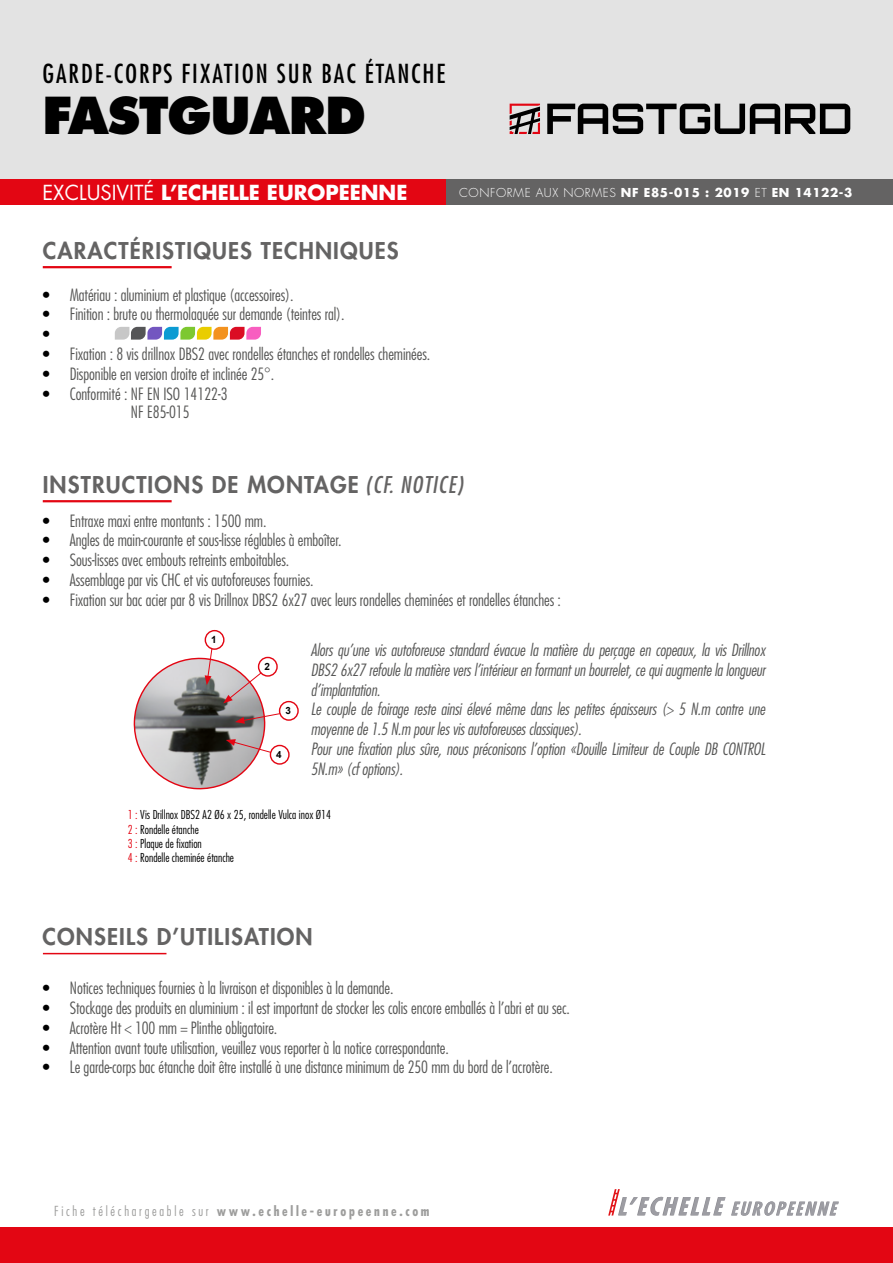
<style>
.page{position:relative;width:893px;height:1263px;background:#fff}
.page>*{position:absolute;margin:0;border:0;box-sizing:border-box;transform-origin:0 0}
.t1{font:800 49.5px "Futura Std";letter-spacing:-.025em;color:#000}
.t2{font:condensed 25.5px "Futura Std";letter-spacing:.075em;color:#000}
.t3{font:800 22.5px "Futura Std";letter-spacing:.05em;color:#646363}
.t4{font:700 20.1px "Futura Std";color:#fff}
.t5{font:300 condensed 16.5px/19.8px "Futura Std";letter-spacing:-.005em;color:#575756}
.t6{font:italic 300 condensed 16.5px/19.8px "Futura Std";letter-spacing:-.01em;color:#575756}
.t7{font:700 condensed 13.5px "Futura Std";letter-spacing:.2em;color:#9d9d9c}
.t8{font:300 condensed 12px/14.4px "Futura Std";color:#000}
.t9{font:700 12px "Futura Std";letter-spacing:.05em;color:#fff}
.t10{font:700 9.9px "Arial";color:#000}
.s1{font-weight:400}
.s2{font-weight:300}
.s3{color:#000}
.s4{font-weight:400;font-style:italic;font-stretch:condensed}
.s5{color:#e30613}
</style>
<div class="page">
<div style="left:0;top:0;width:893px;height:180px;background:#e3e3e3"></div>
<svg style="left:547px;top:104px;width:303px;height:30px"></svg>
<svg style="left:510px;top:104px;width:30px;height:30px"></svg>
<div style="left:0;top:179px;width:446px;height:26px;background:#e30613"></div>
<div style="left:446px;top:179px;width:447px;height:26px;background:#646363"></div>
<div style="left:0;top:1227px;width:893px;height:36px;background:#e30613"></div>
<svg style="left:608px;top:1189px;width:231px;height:27px"></svg>
<svg style="left:115px;top:327px;width:146px;height:13px"></svg>
<hr style="left:43px;top:953px;width:123px;height:1px;background:#e30613">
<svg style="left:280px;top:702px;width:18px;height:18px"></svg>
<div style="left:279px;top:701px;width:20px;height:20px;border:1px solid #e30613;border-radius:50%"></div>
<svg style="left:133px;top:635px;width:158px;height:155px"></svg>
<svg style="left:270px;top:745px;width:19px;height:19px"></svg>
<div style="left:270px;top:745px;width:20px;height:20px;border:1px solid #e30613;border-radius:50%"></div>
<svg style="left:205px;top:631px;width:19px;height:18px"></svg>
<div style="left:205px;top:630px;width:20px;height:20px;border:1px solid #e30613;border-radius:50%"></div>
<hr style="left:43px;top:266px;width:129px;height:2px;background:#e30613">
<hr style="left:43px;top:500px;width:129px;height:2px;background:#e30613">
<h2 class="t2" style="left:43px;top:58px;width:404px">GARDE-CORPS FIXATION SUR BAC ÉTANCHE</h2>
<h1 class="t1" style="left:43px;top:84px;width:325px">FASTGUARD</h1>
<p class="t4" style="left:43px;top:179px;width:366px"><span class="s1">EXCLUSIVITÉ</span> L’ECHELLE EUROPEENNE</p>
<p class="t9" style="left:459px;top:184px;width:395px"><span class="s2">CONFORME AUX NORMES</span> NF E85-015 : 2019 <span class="s2">ET</span> EN 14122-3</p>
<h3 class="t3" style="left:43px;top:236px;width:357px">CARACTÉRISTIQUES TECHNIQUES</h3>
<p class="t5" style="left:43px;top:284px;width:252px"><span class="s3">•</span> Matériau : aluminium et plastique (accessoires).</p>
<p class="t5" style="left:43px;top:304px;width:303px"><span class="s3">•</span> Finition : brute ou thermolaquée sur demande (teintes ral). <span class="s3">•</span></p>
<p class="t5" style="left:43px;top:344px;width:389px"><span class="s3">•</span> Fixation : 8 vis drillnox DBS2 avec rondelles étanches et rondelles cheminées.</p>
<p class="t5" style="left:43px;top:364px;width:233px"><span class="s3">•</span> Disponible en version droite et inclinée 25°.</p>
<p class="t5" style="left:131px;top:384px;width:98px;line-height:18px;text-indent:-88px"><span class="s3">•</span> Conformité : NF EN ISO 14122-3<br>NF E85-015</p>
<h3 class="t3" style="left:43px;top:470px;width:422px">INSTRUCTIONS DE MONTAGE <span class="s4">(CF. NOTICE)</span></h3>
<p class="t5" style="left:43px;top:511px;width:225px"><span class="s3">•</span> Entraxe maxi entre montants : 1500 mm.</p>
<p class="t5" style="left:43px;top:530px;width:300px"><span class="s3">•</span> Angles de main-courante et sous-lisse réglables à emboîter.</p>
<p class="t5" style="left:43px;top:550px;width:248px"><span class="s3">•</span> Sous-lisses avec embouts retreints emboitables.</p>
<p class="t5" style="left:43px;top:570px;width:272px"><span class="s3">•</span> Assemblage par vis CHC et vis autoforeuses fournies.</p>
<p class="t5" style="left:43px;top:590px;width:520px"><span class="s3">•</span> Fixation sur bac acier par 8 vis Drillnox DBS2 6x27 avec leurs rondelles cheminées et rondelles étanches :</p>
<p class="t10" style="left:211px;top:633px;width:7px">1</p>
<p class="t10" style="left:264px;top:660px;width:7px">2</p>
<p class="t10" style="left:285px;top:704px;width:7px">3</p>
<p class="t10" style="left:276px;top:748px;width:7px">4</p>
<p class="t6" style="left:311px;top:641px;width:456px">Alors qu’une vis autoforeuse standard évacue la matière du perçage en copeaux, la vis Drillnox DBS2 6x27 refoule la matière vers l’intérieur en formant un bourrelet, ce qui augmente la longueur d’implantation.<br>Le couple de foirage reste ainsi élevé même dans les petites épaisseurs (&gt; 5 N.m contre une moyenne de 1.5 N.m pour les vis autoforeuses classiques).<br>Pour une fixation plus sûre, nous préconisons l’option «Douille Limiteur de Couple DB CONTROL 5N.m» (cf options).</p>
<p class="t8" style="left:128px;top:808px;width:205px"><span class="s5">1 :</span> Vis Drillnox DBS2 A2 Ø6 x 25, rondelle Vulca inox Ø14<br><span class="s5">2 :</span> Rondelle étanche<br><span class="s5">3 :</span> Plaque de fixation<br><span class="s5">4 :</span> Rondelle cheminée étanche</p>
<h3 class="t3" style="left:43px;top:922px;width:272px">CONSEILS D’UTILISATION</h3>
<p class="t5" style="left:43px;top:978px;width:352px"><span class="s3">•</span> Notices techniques fournies à la livraison et disponibles à la demande.</p>
<p class="t5" style="left:43px;top:998px;width:529px"><span class="s3">•</span> Stockage des produits en aluminium : il est important de stocker les colis encore emballés à l’abri et au sec.</p>
<p class="t5" style="left:43px;top:1018px;width:236px"><span class="s3">•</span> Acrotère Ht &lt; 100 mm = Plinthe obligatoire.</p>
<p class="t5" style="left:43px;top:1037px;width:407px"><span class="s3">•</span> Attention avant toute utilisation, veuillez vous reporter à la notice correspondante.</p>
<p class="t5" style="left:43px;top:1057px;width:511px"><span class="s3">•</span> Le garde-corps bac étanche doit être installé à une distance minimum de 250 mm du bord de l’acrotère.</p>
<p class="t7" style="left:54px;top:1202px;width:377px"><span class="s2">Fiche téléchargeable sur</span> www.echelle-europeenne.com</p>
</div>
